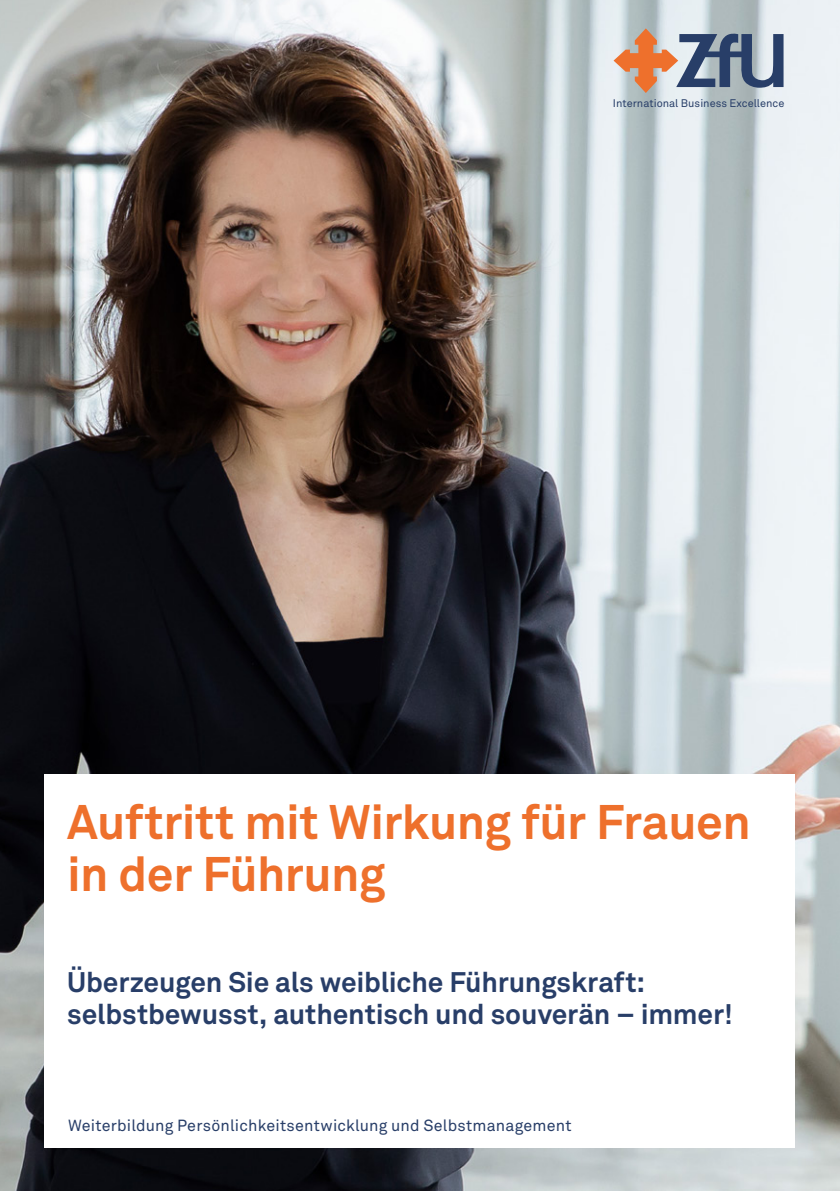
<style>
.page{position:relative;width:840px;height:1191px;background:#fff}
.page>*{position:absolute;margin:0;border:0;box-sizing:border-box;transform-origin:0 0}
.t1{font:700 48px/52px "Akkurat Office";letter-spacing:-.01em;color:#ee702c}
.t2{font:700 28px/32px "Akkurat Office";letter-spacing:-.005em;color:#283e68}
.t3{font:16px "Akkurat Office";letter-spacing:.01em;color:#283e68}
.t4{font:11px "Akkurat Office";color:#283e68}
</style>
<div class="page">
<img style="left:0;top:0;width:839px;height:1191px">
<svg style="left:613px;top:28px;width:170px;height:65px;background:#a49da0"></svg>
<div style="left:44px;top:774px;width:750px;height:373px;background:#fff"></div>
<p class="t4" style="left:612px;top:96px;width:173px">International Business Excellence</p>
<h1 class="t1" style="left:67px;top:796px;width:684px">Auftritt mit Wirkung für Frauen in der Führung</h1>
<p class="t2" style="left:67px;top:966px;width:666px">Überzeugen Sie als weibliche Führungskraft: selbstbewusst, authentisch und souverän – immer!</p>
<p class="t3" style="left:68px;top:1116px;width:505px">Weiterbildung Persönlichkeitsentwicklung und Selbstmanagement</p>
</div>
